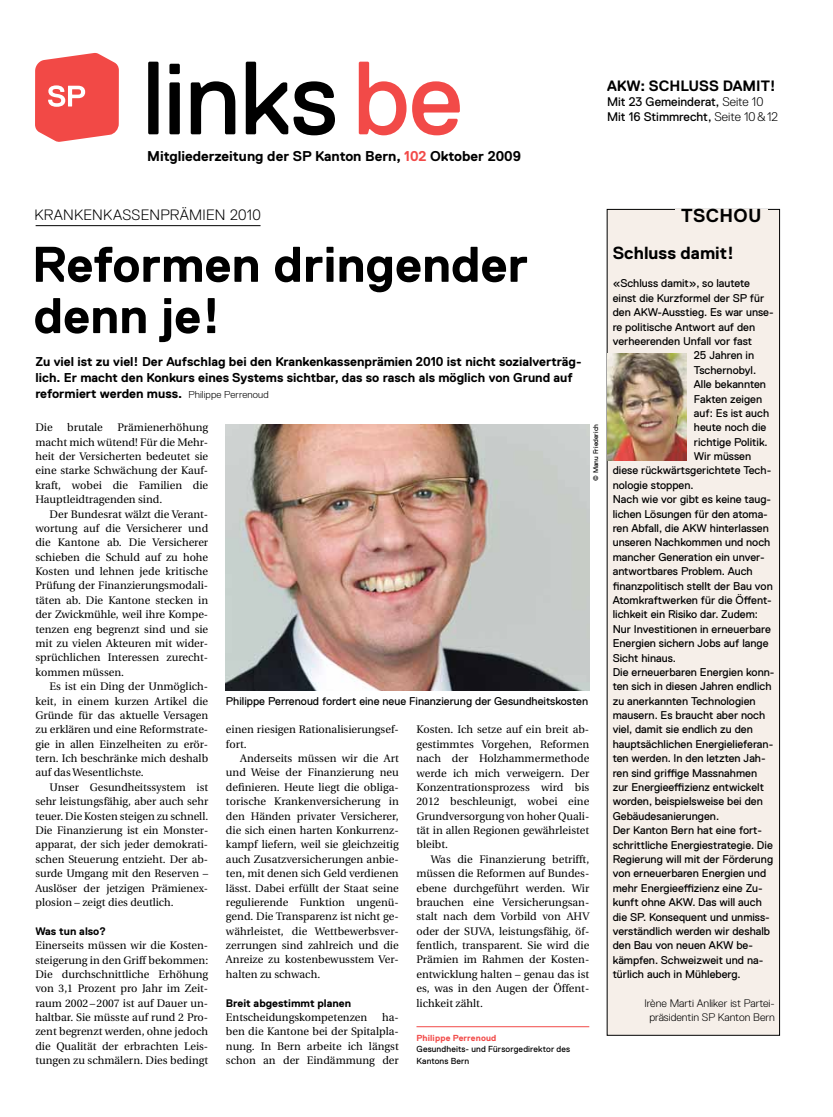
<style>
.page{position:relative;width:833px;height:1117px;background:#fff}
.page>*{position:absolute;margin:0;border:0;box-sizing:border-box;transform-origin:0 0}
.t1{font:103.75px "Replica";letter-spacing:-.01em;color:#000}
.t2{font:700 50px/51.2px "Replica";color:#000}
.t3{font:700 18.75px "Replica";color:#000}
.t4{font:700 17.5px "Replica";color:#000}
.t5{font:300 15px "Replica";letter-spacing:.015em;color:#000}
.t6{font:700 15px "Replica";color:#000}
.t7{font:700 14.25px "Replica";color:#000}
.t8{font:700 12.75px/16.2px "Replica";color:#000}
.t9{font:12.5px/15px "Replica";color:#000}
.t10{font:11.25px "Replica";color:#000}
.t11{font:11px/14.4px "Utopia";color:#000;text-align:justify}
.t12{font:300 11px/14.4px "Replica";color:#000;text-align:center}
.t13{font:700 11px "Replica";color:#000}
.t14{font:8.75px/11.9px "Replica";letter-spacing:.015em;color:#000}
.t15{font:700 8.75px "Replica";letter-spacing:.015em;color:#f24a48}
.t16{font:6.88px "Replica";color:#000}
.s1{color:#f24a48}
.s2{font-weight:300}
.s3{font-weight:300;font-size:10px}
</style>
<div class="page">
<hr style="left:36px;top:225px;width:224px;height:1px;background:#000">
<svg style="left:35px;top:53px;width:84px;height:89px;background:#f46664"></svg>
<div style="left:607px;top:209px;width:172px;height:826px;background:#f6efe9"></div>
<img style="left:226px;top:424px;width:363px;height:266px">
<img style="left:607px;top:353px;width:80px;height:107px">
<hr style="left:416px;top:1026px;width:173px;height:1px;background:#f24a48">
<h1 class="t1" style="left:142px;top:41px;width:322px">links<span class="s1">be</span></h1>
<p class="t7" style="left:147px;top:148px;width:375px">Mitgliederzeitung der SP Kanton Bern, <span class="s1">102</span> Oktober 2009</p>
<h3 class="t6" style="left:607px;top:78px;width:170px">AKW: Schluss dam it!</h3>
<p class="t9" style="left:607px;top:94px;width:172px">Mit 23 Gemeinderat, <span class="s2">Seite 10<br></span>Mit 16 Stimmrecht, <span class="s2">Seite 10&amp;12</span></p>
<h3 class="t5" style="left:35px;top:206px;width:228px">Krankenkassenprämien 2010</h3>
<h2 class="t2" style="left:32px;top:239px;width:497px">Reformen dringender denn je!</h2>
<p class="t8" style="left:35px;top:353px;width:547px">Zu viel ist zu viel! Der Aufschlag bei den Krankenkassenprämien 2010 ist nicht sozialverträg&shy;lich. Er macht den Konkurs eines Systems sichtbar, das so rasch als möglich von Grund auf reformiert werden muss. <span class="s3">Philippe Perrenoud</span></p>
<p class="t11" style="left:35px;top:420px;width:19px">Die</p>
<p class="t11" style="left:67px;top:420px;width:37px">brutale</p>
<p class="t11" style="left:35px;top:420px;width:174px;text-indent:82px">Prämienerhöhung macht mich wütend! Für die Mehr&shy;heit der Versicherten bedeutet sie eine starke Schwächung der Kauf&shy;kraft, wobei die Familien die Hauptleidtragenden sind.</p>
<p class="t11" style="left:35px;top:506px;width:174px;text-indent:14px">Der Bundesrat wälzt die Verant&shy;wortung auf die Versicherer und die Kantone ab. Die Versicherer schieben die Schuld auf zu hohe Kosten und lehnen jede kritische Prüfung der Finanzierungsmodali&shy;täten ab. Die Kantone stecken in der Zwickmühle, weil ihre Kompe&shy;tenzen eng begrenzt sind und sie mit zu vielen Akteuren mit wider&shy;sprüchlichen Interessen zurecht&shy;kommen müssen.</p>
<p class="t11" style="left:35px;top:679px;width:174px;text-indent:14px">Es ist ein Ding der Unmöglich&shy;keit, in einem kurzen Artikel die Gründe für das aktuelle Versagen zu erklären und eine Reformstrate&shy;gie in allen Einzelheiten zu erör&shy;tern. Ich beschränke mich deshalb auf das Wesentlichste.</p>
<p class="t11" style="left:35px;top:780px;width:174px;text-indent:14px">Unser Gesundheitssystem ist sehr leistungsfähig, aber auch sehr teuer. Die Kosten steigen zu schnell.<br>Die Finanzierung ist ein Monster&shy;apparat, der sich jeder demokrati&shy;schen Steuerung entzieht. Der ab&shy;surde Umgang mit den Reserven – Auslöser der jetzigen Prämienex&shy;plosion – zeigt dies deutlich.</p>
<p class="t13" style="left:35px;top:924px;width:72px">Was tun also?</p>
<p class="t11" style="left:35px;top:938px;width:174px">Einerseits müssen wir die Kosten&shy;steigerung in den Griff bekommen:<br>Die durchschnittliche Erhöhung von 3,1 Prozent pro Jahr im Zeit&shy;raum 2002–2007 ist auf Dauer un&shy;haltbar. Sie müsste auf rund 2 Pro&shy;zent begrenzt werden, ohne jedoch die Qualität der erbrachten Leis&shy;tungen zu schmälern. Dies bedingt</p>
<p class="t16" style="left:592px;top:480px;width:58px;rotate:-90deg">© Manu Friederich</p>
<p class="t10" style="left:226px;top:694px;width:364px">Philippe Perrenoud fordert eine neue Finanzierung der Gesundheitskosten</p>
<p class="t11" style="left:226px;top:722px;width:174px">einen riesigen Rationalisierungsef&shy;fort.</p>
<p class="t11" style="left:226px;top:751px;width:174px;text-indent:14px">Anderseits müssen wir die Art und Weise der Finanzierung neu definieren. Heute liegt die obliga&shy;torische Krankenversicherung in den Händen privater Versicherer, die sich einen harten Konkurrenz&shy;kampf liefern, weil sie gleichzeitig auch Zusatzversicherungen anbie&shy;ten, mit denen sich Geld verdienen lässt. Dabei erfüllt der Staat seine regulierende Funktion ungenü&shy;gend. Die Transparenz ist nicht ge&shy;währleistet, die Wettbewerbsver&shy;zerrungen sind zahlreich und die Anreize zu kostenbewusstem Ver&shy;halten zu schwach.</p>
<p class="t13" style="left:226px;top:996px;width:127px">Breit abgestimmt planen</p>
<p class="t11" style="left:226px;top:1009px;width:143px">Entscheidungskompetenzen</p>
<p class="t11" style="left:416px;top:722px;width:174px">Kosten. Ich setze auf ein breit ab&shy;gestimmtes Vorgehen, Reformen nach der Holzhammermethode werde ich mich verweigern. Der Konzentrationsprozess wird bis 2012 beschleunigt, wobei eine Grundversorgung von hoher Quali&shy;tät in allen Regionen gewährleistet bleibt.</p>
<p class="t11" style="left:416px;top:851px;width:174px;text-indent:14px">Was die Finanzierung betrifft, müssen die Reformen auf Bundes&shy;ebene durchgeführt werden. Wir brauchen eine Versicherungsan&shy;stalt nach dem Vorbild von AHV oder der SUVA, leistungsfähig, öf&shy;fentlich, transparent. Sie wird die Prämien im Rahmen der Kosten&shy;entwicklung halten – genau das ist es, was in den Augen der Öffent&shy;lichkeit zählt.</p>
<p class="t11" style="left:226px;top:1009px;width:174px;text-indent:156px">ha&shy;ben die Kantone bei der Spitalpla&shy;nung. In Bern arbeite ich längst schon an der Eindämmung der</p>
<p class="t15" style="left:416px;top:1032px;width:81px">Philippe Perrenoud</p>
<p class="t14" style="left:416px;top:1043px;width:155px">Gesundheits- und Fürsorgedirektor des<br>Kantons Bern</p>
<h3 class="t3" style="left:681px;top:205px;width:82px">Tschou</h3>
<h3 class="t4" style="left:612px;top:243px;width:123px">Schluss damit!</h3>
<p class="t10" style="left:612px;top:277px;width:139px">«Schluss damit», so lautete</p>
<p class="t10" style="left:612px;top:291px;width:153px">einst die Kurzformel der SP für</p>
<p class="t10" style="left:612px;top:306px;width:162px">den AKW-Ausstieg. Es war unse-</p>
<p class="t10" style="left:612px;top:320px;width:144px">re politische Antwort auf den</p>
<p class="t10" style="left:612px;top:335px;width:141px">verheerenden Unfall vor fast</p>
<p class="t10" style="left:694px;top:349px;width:62px">25 Jahren in</p>
<p class="t10" style="left:694px;top:363px;width:64px">Tschernobyl.</p>
<p class="t10" style="left:694px;top:378px;width:74px">Alle bekannten</p>
<p class="t10" style="left:694px;top:392px;width:70px">Fakten zeigen</p>
<p class="t10" style="left:694px;top:406px;width:77px">auf: Es ist auch</p>
<p class="t10" style="left:694px;top:421px;width:74px">heute noch die</p>
<p class="t10" style="left:694px;top:435px;width:75px">richtige Politik.</p>
<p class="t10" style="left:694px;top:450px;width:59px">Wir müssen</p>
<p class="t10" style="left:612px;top:464px;width:159px">diese rückwärtsgerichtete Tech-</p>
<p class="t10" style="left:612px;top:478px;width:82px">nologie stoppen.</p>
<p class="t10" style="left:612px;top:493px;width:160px">Nach wie vor gibt es keine taug-</p>
<p class="t10" style="left:612px;top:507px;width:157px">lichen Lösungen für den atoma-</p>
<p class="t10" style="left:612px;top:521px;width:158px">ren Abfall, die AKW hinterlassen</p>
<p class="t10" style="left:612px;top:536px;width:159px">unseren Nachkommen und noch</p>
<p class="t10" style="left:612px;top:550px;width:153px">mancher Generation ein unver-</p>
<p class="t10" style="left:612px;top:565px;width:141px">antwortbares Problem. Auch</p>
<p class="t10" style="left:612px;top:579px;width:161px">finanzpolitisch stellt der Bau von</p>
<p class="t10" style="left:612px;top:593px;width:160px">Atomkraftwerken für die Öffent-</p>
<p class="t10" style="left:612px;top:608px;width:147px">lichkeit ein Risiko dar. Zudem:</p>
<p class="t10" style="left:612px;top:622px;width:160px">Nur Investitionen in erneuerbare</p>
<p class="t10" style="left:612px;top:637px;width:157px">Energien sichern Jobs auf lange</p>
<p class="t10" style="left:612px;top:651px;width:65px">Sicht hinaus.</p>
<p class="t10" style="left:612px;top:665px;width:163px">Die erneuerbaren Energien konn-</p>
<p class="t10" style="left:612px;top:680px;width:160px">ten sich in diesen Jahren endlich</p>
<p class="t10" style="left:612px;top:694px;width:144px">zu anerkannten Technologien</p>
<p class="t10" style="left:612px;top:708px;width:154px">mausern. Es braucht aber noch</p>
<p class="t10" style="left:612px;top:723px;width:142px">viel, damit sie endlich zu den</p>
<p class="t10" style="left:612px;top:737px;width:162px">hauptsächlichen Energielieferan-</p>
<p class="t10" style="left:612px;top:752px;width:155px">ten werden. In den letzten Jah-</p>
<p class="t10" style="left:612px;top:766px;width:146px">ren sind griffige Massnahmen</p>
<p class="t10" style="left:612px;top:780px;width:153px">zur Energieeffizienz entwickelt</p>
<p class="t10" style="left:612px;top:795px;width:152px">worden, beispielsweise bei den</p>
<p class="t10" style="left:612px;top:809px;width:108px">Gebäudesanierungen.</p>
<p class="t10" style="left:612px;top:823px;width:151px">Der Kanton Bern hat eine fort-</p>
<p class="t10" style="left:612px;top:838px;width:162px">schrittliche Energiestrategie. Die</p>
<p class="t10" style="left:612px;top:852px;width:162px">Regierung will mit der Förderung</p>
<p class="t10" style="left:612px;top:867px;width:155px">von erneuerbaren Energien und</p>
<p class="t10" style="left:612px;top:881px;width:152px">mehr Energieeffizienz eine Zu-</p>
<p class="t10" style="left:612px;top:895px;width:151px">kunft ohne AKW. Das will auch</p>
<p class="t10" style="left:612px;top:910px;width:159px">die SP. Konsequent und unmiss-</p>
<p class="t10" style="left:612px;top:924px;width:159px">verständlich werden wir deshalb</p>
<p class="t10" style="left:612px;top:938px;width:142px">den Bau von neuen AKW be-</p>
<p class="t10" style="left:612px;top:953px;width:152px">kämpfen. Schweizweit und na-</p>
<p class="t10" style="left:612px;top:967px;width:130px">türlich auch in Mühleberg.</p>
<p class="t12" style="left:644px;top:995px;width:132px">I rène Marti Anliker ist Partei&shy;präsidentin SP Kanton Bern</p>
</div>
